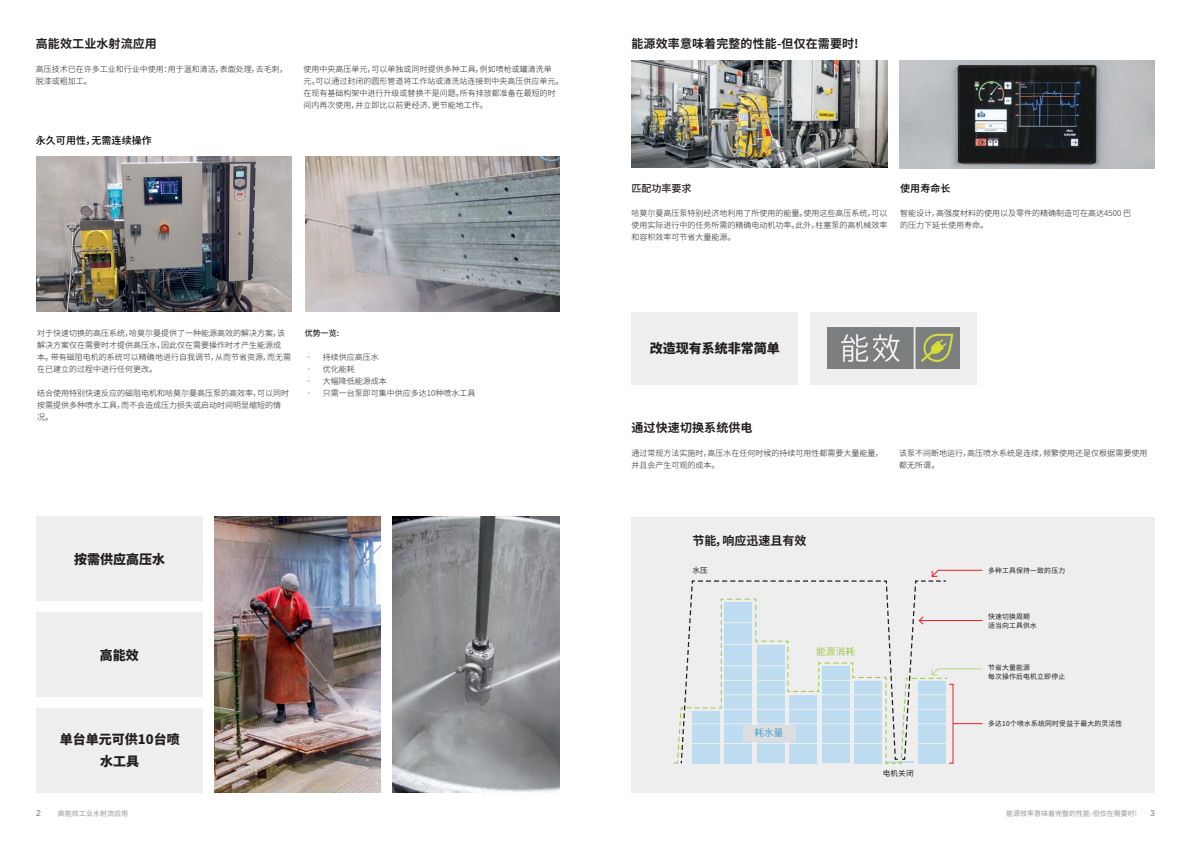
<style>
.page{position:relative;width:1191px;height:842px;background:#fff}
.page>*{position:absolute;margin:0;border:0;box-sizing:border-box;transform-origin:0 0}
.Bodytext{font:900 13px "Noto Sans SC";color:#231f20}
.Überschrift{font:700 12px "Noto Sans SC";letter-spacing:.01em;color:#231f20}
.Überschrift-2{font:500 10px "Noto Sans SC";letter-spacing:.01em;color:#000}
.Bodytext-2{font:500 10px "Noto Sans SC";color:#231f20}
.t1{font:9.5px "Noto Sans SC";color:#9ccb3f}
.t2{font:9.5px "Noto Sans SC";color:#499fd8}
.Bodytext-3{font:300 8px/12px "Noto Sans SC";color:#231f20}
.Bodytext-4{font:500 8px "Noto Sans SC";color:#231f20}
.t3{font:500 8px "Benton Sans";color:#939598}
.t4{font:7.5px "Noto Sans SC";letter-spacing:.03em;color:#231f20}
.Bodytext_-_Tabelle{font:7px "Noto Sans SC";color:#939598}
.t5{font:6.8px/9px "Noto Sans SC";letter-spacing:.03em;color:#231f20}
</style>
<div class="page">
<img style="left:36px;top:156px;width:256px;height:156px">
<img style="left:305px;top:156px;width:254px;height:156px">
<img style="left:631px;top:60px;width:256px;height:108px">
<img style="left:899px;top:60px;width:256px;height:108px">
<img style="left:214px;top:517px;width:167px;height:275px">
<img style="left:393px;top:517px;width:166px;height:275px">
<div style="left:37px;top:517px;width:166px;height:84px;background:#eeeeef"></div>
<div style="left:36px;top:613px;width:166px;height:84px;background:#eeeeef"></div>
<div style="left:37px;top:708px;width:166px;height:84px;background:#eeeeef"></div>
<div style="left:810px;top:312px;width:166px;height:72px;background:#eeeeef"></div>
<img style="left:827px;top:328px;width:132px;height:40px">
<div style="left:631px;top:312px;width:167px;height:72px;background:#eeeeef"></div>
<div style="left:631px;top:517px;width:524px;height:275px;background:#eeeeef"></div>
<svg style="left:673px;top:569px;width:310px;height:195px"></svg>
<div style="left:742px;top:725px;width:53px;height:16px;background:#dcdddf"></div>
<p class="Überschrift" style="left:36px;top:37px;width:123px">高能效工业水射流应用</p>
<p class="Bodytext-3" style="left:36px;top:63px;width:253px">高压技术已在许多工业和行业中使用：用于温和清洁，表面处理，去毛刺，脱漆或粗加工。</p>
<p class="Bodytext-3" style="left:304px;top:63px;width:261px">使用中央高压单元，可以单独或同时提供多种工具，例如喷枪或罐清洗单<br>元。可以通过封闭的圆形管道将工作站或清洗站连接到中央高压供应单元。</p>
<p class="Bodytext-3" style="left:304px;top:87px;width:253px">在现有基础构架中进行升级或替换不是问题。所有排放都准备在最短的时间内再次使用，并立即比以前更经济、更节能地工作。</p>
<p class="Überschrift-2" style="left:36px;top:135px;width:118px">永久可用性，无需连续操作</p>
<p class="Bodytext-3" style="left:37px;top:327px;width:255px">对于快速切换的高压系统，哈莫尔曼提供了一种能源高效的解决方案，该解决方案仅在需要时才提供高压水，因此仅在需要操作时才产生能源成本。带有磁阻电机的系统可以精确地进行自我调节，从而节省资源，而无需在已建立的过程中进行任何更改。</p>
<p class="Bodytext-3" style="left:37px;top:387px;width:254px">结合使用特别快速反应的磁阻电机和哈莫尔曼高压泵的高效率，可以同时按需提供多种喷水工具，而不会造成压力损失或启动时间明显缩短的情况。</p>
<p class="Bodytext-4" style="left:305px;top:329px;width:36px">优势一览:</p>
<p class="Bodytext-3" style="left:305px;top:351px;width:75px">• 持续供应高压水</p>
<p class="Bodytext-3" style="left:305px;top:363px;width:51px">• 优化能耗</p>
<p class="Bodytext-3" style="left:305px;top:375px;width:83px">• 大幅降低能源成本</p>
<p class="Bodytext-3" style="left:305px;top:387px;width:172px">• 只需一台泵即可集中供应多达10种喷水工具</p>
<p class="Bodytext" style="left:74px;top:552px;width:92px">按需供应高压水</p>
<p class="Bodytext" style="left:100px;top:648px;width:40px">高能效</p>
<p class="Bodytext" style="left:60px;top:732px;width:121px">单台单元可供10台喷</p>
<p class="Bodytext" style="left:100px;top:754px;width:40px">水工具</p>
<p class="Überschrift" style="left:631px;top:37px;width:229px">能源效率意味着完整的性能-但仅在需要时!</p>
<p class="Bodytext-2" style="left:631px;top:183px;width:61px">匹配功率要求</p>
<p class="Bodytext-3" style="left:631px;top:207px;width:257px;text-align:justify">哈莫尔曼高压泵特别经济地利用了所使用的能量。使用这些高压系统，可以使用实际进行中的任务所需的精确电动机功率。此外，柱塞泵的高机械效率和容积效率可节省大量能源。</p>
<p class="Überschrift-2" style="left:900px;top:183px;width:52px">使用寿命长</p>
<p class="Bodytext-3" style="left:900px;top:207px;width:232px">智能设计，高强度材料的使用以及零件的精确制造可在高达4500 巴的压力下延长使用寿命。</p>
<p class="Bodytext" style="left:649px;top:341px;width:131px">改造现有系统非常简单</p>
<p class="Überschrift" style="left:631px;top:421px;width:123px">通过快速切换系统供电</p>
<p class="Bodytext-3" style="left:631px;top:447px;width:253px">通过常规方法实施时，高压水在任何时候的持续可用性都需要大量能量，并且会产生可观的成本。</p>
<p class="Bodytext-3" style="left:899px;top:447px;width:249px">该泵不间断地运行，高压喷水系统是连续，频繁使用还是仅根据需要使用都无所谓。</p>
<p class="Überschrift" style="left:692px;top:533px;width:115px">节能，响应迅速且有效</p>
<p class="t4" style="left:692px;top:566px;width:17px">水压</p>
<p class="t5" style="left:988px;top:566px;width:79px">多种工具保持一致的压力</p>
<p class="t2" style="left:754px;top:727px;width:31px">耗水量</p>
<p class="t1" style="left:816px;top:646px;width:41px">能源消耗</p>
<p class="t4" style="left:882px;top:769px;width:32px">电机关闭</p>
<p class="t5" style="left:988px;top:612px;width:50px">快速切换周期适当向工具供水</p>
<p class="t5" style="left:988px;top:663px;width:79px">节省大量能源<br>每次操作后电机立即停止</p>
<p class="t5" style="left:988px;top:719px;width:136px">多达10个喷水系统同时受益于最大的灵活性</p>
<p class="t3" style="left:36px;top:808px;width:6px">2</p>
<p class="Bodytext_-_Tabelle" style="left:58px;top:809px;width:71px">高能效工业水射流应用</p>
<p class="Bodytext_-_Tabelle" style="left:1006px;top:809px;width:132px">能源效率意味着完整的性能-但仅在需要时!</p>
<p class="t3" style="left:1150px;top:808px;width:6px">3</p>
</div>
